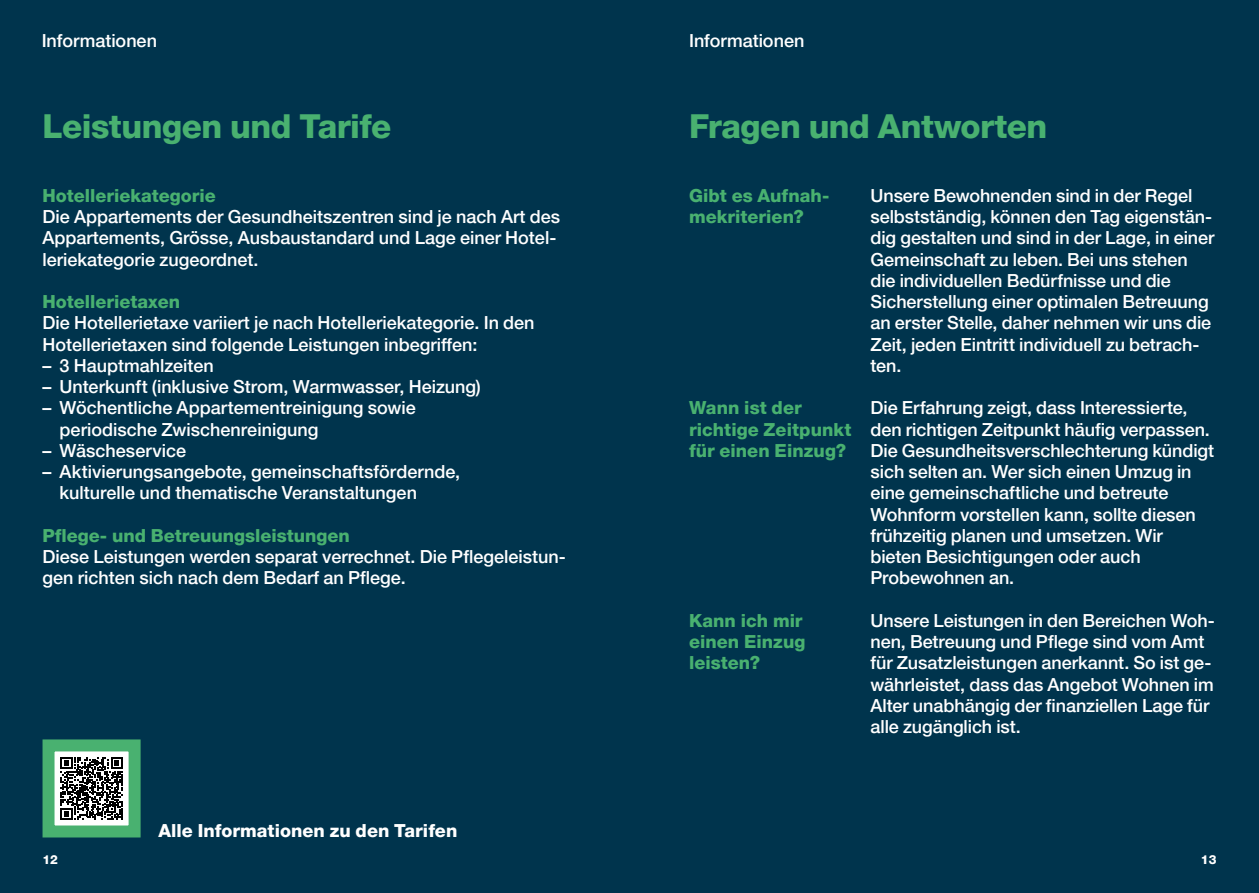
<style>
.page{position:relative;width:1259px;height:893px;background:#fff}
.page>*{position:absolute;margin:0;border:0;box-sizing:border-box;transform-origin:0 0}
.t1{font:800 33px "Helvetica Neue LT Pro";letter-spacing:-.015em;color:#49b170}
.t2{font:500 18px/21.3px "Helvetica Neue LT Pro";color:#fff}
.t3{font:800 18px/21.3px "Helvetica Neue LT Pro";color:#49b170}
.t4{font:800 18px "Helvetica Neue LT Pro";color:#fff}
.t5{font:800 12.3px "Helvetica Neue LT Pro";color:#fff}
</style>
<div class="page">
<div style="left:0;top:0;width:629px;height:893px;background:#00344d"></div>
<div style="left:629px;top:0;width:630px;height:893px;background:#00344d"></div>
<div style="left:49px;top:745px;width:86px;height:86px;background:#fff"></div>
<svg style="left:61px;top:758px;width:61px;height:61px"></svg>
<div style="left:43px;top:739px;width:98px;height:98px;border:12px solid #49b170"></div>
<p class="t2" style="left:42px;top:30px;width:117px">Informationen</p>
<h1 class="t1" style="left:43px;top:107px;width:350px">Leistungen und Tarife</h1>
<p class="t3" style="left:43px;top:185px;width:175px">Hotelleriekategorie</p>
<p class="t2" style="left:43px;top:206px;width:519px">Die Appartements der Gesundheitszentren sind je nach Art des<br>Appartements, Grösse, Ausbaustandard und Lage einer Hotel&shy;leriekategorie zugeordnet.</p>
<p class="t3" style="left:43px;top:291px;width:139px">Hotellerietaxen</p>
<p class="t2" style="left:43px;top:312px;width:493px">Die Hotellerietaxe variiert je nach Hotelleriekategorie. In den<br>Hotellerietaxen sind folgende Leistungen inbegriffen:</p>
<p class="t2" style="left:43px;top:355px;width:173px">– 3 Hauptmahlzeiten</p>
<p class="t2" style="left:43px;top:376px;width:440px">– Unterkunft (inklusive Strom, Warmwasser, Heizung)</p>
<p class="t2" style="left:60px;top:397px;width:358px;text-indent:-17px">– Wöchentliche Appartementreinigung sowie periodische Zwischenreinigung</p>
<p class="t2" style="left:43px;top:440px;width:145px">– Wäscheservice</p>
<p class="t2" style="left:60px;top:461px;width:402px;text-indent:-17px">– Aktivierungsangebote, gemeinschaftsfördernde, kulturelle und thematische Veranstaltungen</p>
<p class="t3" style="left:43px;top:525px;width:309px">Pflege- und Betreuungsleistungen</p>
<p class="t2" style="left:43px;top:546px;width:525px">Diese Leistungen werden separat verrechnet. Die Pflegeleistun&shy;gen richten sich nach dem Bedarf an Pflege.</p>
<p class="t4" style="left:158px;top:820px;width:300px">Alle Informationen zu den Tarifen</p>
<p class="t4" style="left:43px;top:820px;width:306px">Alle Informationen zu den Preisen</p>
<p class="t5" style="left:43px;top:852px;width:17px">12</p>
<p class="t2" style="left:689px;top:30px;width:117px">Informationen</p>
<h1 class="t1" style="left:689px;top:107px;width:360px">Fragen und Antworten</h1>
<p class="t3" style="left:689px;top:185px;width:142px">Gibt es Aufnah&shy;mekriterien?</p>
<p class="t3" style="left:689px;top:397px;width:164px">Wann ist der richtige Zeitpunkt für einen Einzug?</p>
<p class="t3" style="left:689px;top:610px;width:118px">Kann ich mir einen Einzug leisten?</p>
<p class="t2" style="left:870px;top:184px;width:345px">Unsere Bewohnenden sind in der Regel selbstständig, können den Tag eigenstän&shy;dig gestalten und sind in der Lage, in einer Gemeinschaft zu leben. Bei uns stehen die individuellen Bedürfnisse und die Sicherstellung einer optimalen Betreuung an erster Stelle, daher nehmen wir uns die Zeit, jeden Eintritt individuell zu betrach&shy;ten.</p>
<p class="t2" style="left:870px;top:397px;width:345px">Die Erfahrung zeigt, dass Interessierte, den richtigen Zeitpunkt häufig verpassen.<br>Die Gesundheitsverschlechterung kündigt sich selten an. Wer sich einen Umzug in eine gemeinschaftliche und betreute Wohnform vorstellen kann, sollte diesen frühzeitig planen und umsetzen. Wir bieten Besichtigungen oder auch Probewohnen an.</p>
<p class="t2" style="left:870px;top:610px;width:346px">Unsere Leistungen in den Bereichen Woh&shy;nen, Betreuung und Pflege sind vom Amt für Zusatzleistungen anerkannt. So ist ge&shy;währleistet, dass das Angebot Wohnen im Alter unabhängig der finanziellen Lage für alle zugänglich ist.</p>
<p class="t5" style="left:1201px;top:852px;width:17px">13</p>
</div>
